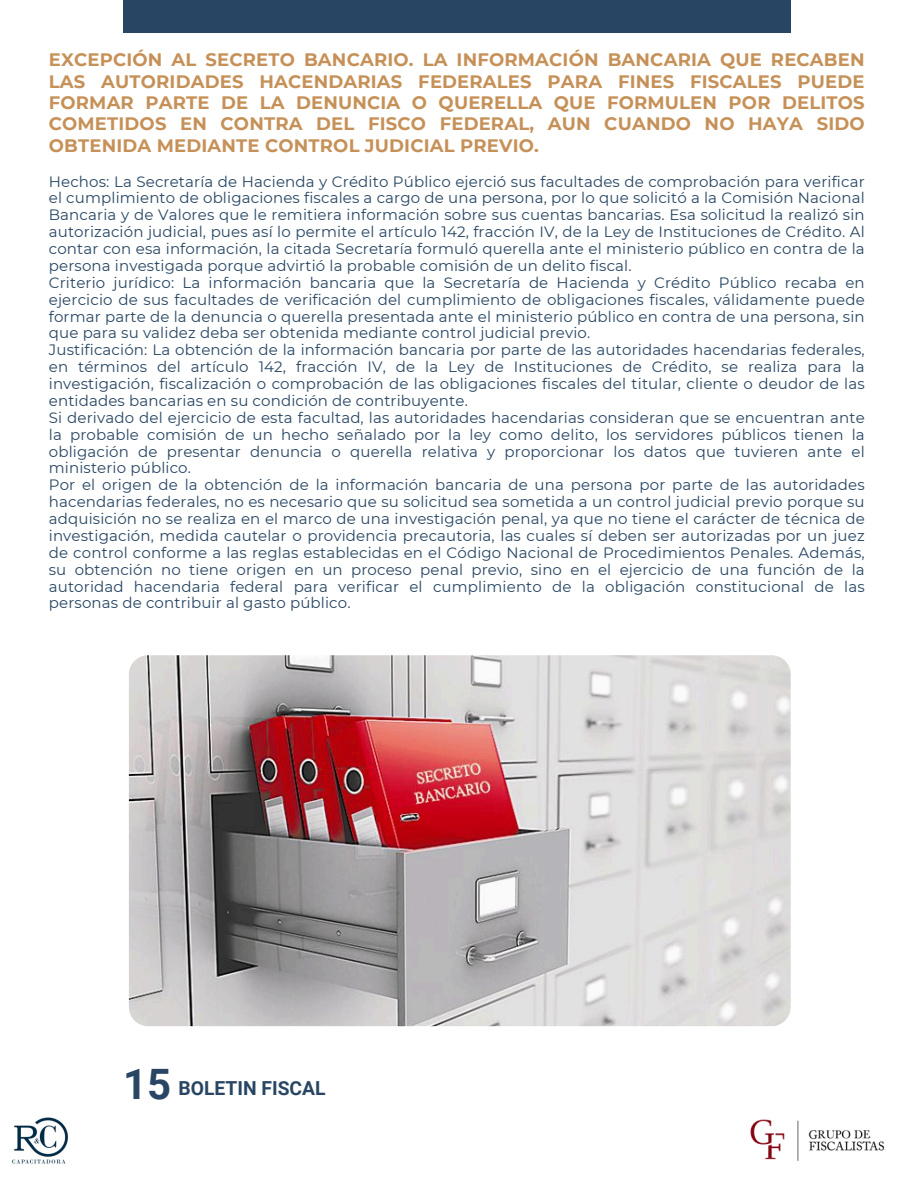
<style>
.page{position:relative;width:918px;height:1188px;background:#fff}
.page>*{position:absolute;margin:0;border:0;box-sizing:border-box;transform-origin:0 0}
.t1{font:700 41.85px "Roboto";color:#284663}
.t2{font:700 19.35px "Roboto";color:#284663}
.t3{font:700 18px/21.3px "Montserrat";letter-spacing:.01em;color:#c69158;text-align:justify}
.t4{font:15px/16.8px "Montserrat";letter-spacing:.01em;color:#284663;text-align:justify}
</style>
<div class="page">
<div style="left:123px;top:0;width:668px;height:33px;background:#284663"></div>
<img style="left:129px;top:655px;width:662px;height:371px">
<img style="left:12px;top:1117px;width:56px;height:47px">
<img style="left:750px;top:1119px;width:134px;height:42px">
<h1 class="t3" style="left:49px;top:49px;width:817px">EXCEPCIÓN AL SECRETO BANCARIO. LA INFORMACIÓN BANCARIA QUE RECABEN LAS AUTORIDADES HACENDARIAS FEDERALES PARA FINES FISCALES PUEDE FORMAR PARTE DE LA DENUNCIA O QUERELLA QUE FORMULEN POR DELITOS COMETIDOS EN CONTRA DEL FISCO FEDERAL, AUN CUANDO NO HAYA SIDO OBTENIDA MEDIANTE CONTROL JUDICIAL PREVIO.</h1>
<p class="t4" style="left:49px;top:173px;width:817px">Hechos: La Secretaría de Hacienda y Crédito Público ejerció sus facultades de comprobación para verificar el cumplimiento de obligaciones fiscales a cargo de una persona, por lo que solicitó a la Comisión Nacional Bancaria y de Valores que le remitiera información sobre sus cuentas bancarias. Esa solicitud la realizó sin autorización judicial, pues así lo permite el artículo 142, fracción IV, de la Ley de Instituciones de Crédito. Al contar con esa información, la citada Secretaría formuló querella ante el ministerio público en contra de la persona investigada porque advirtió la probable comisión de un delito fiscal.</p>
<p class="t4" style="left:49px;top:274px;width:817px">Criterio jurídico: La información bancaria que la Secretaría de Hacienda y Crédito Público recaba en ejercicio de sus facultades de verificación del cumplimiento de obligaciones fiscales, válidamente puede formar parte de la denuncia o querella presentada ante el ministerio público en contra de una persona, sin que para su validez deba ser obtenida mediante control judicial previo.</p>
<p class="t4" style="left:49px;top:342px;width:817px">Justificación: La obtención de la información bancaria por parte de las autoridades hacendarias federales, en términos del artículo 142, fracción IV, de la Ley de Instituciones de Crédito, se realiza para la investigación, fiscalización o comprobación de las obligaciones fiscales del titular, cliente o deudor de las entidades bancarias en su condición de contribuyente.</p>
<p class="t4" style="left:49px;top:409px;width:817px">Si derivado del ejercicio de esta facultad, las autoridades hacendarias consideran que se encuentran ante la probable comisión de un hecho señalado por la ley como delito, los servidores públicos tienen la obligación de presentar denuncia o querella relativa y proporcionar los datos que tuvieren ante el ministerio público.</p>
<p class="t4" style="left:49px;top:477px;width:817px">Por el origen de la obtención de la información bancaria de una persona por parte de las autoridades hacendarias federales, no es necesario que su solicitud sea sometida a un control judicial previo porque su adquisición no se realiza en el marco de una investigación penal, ya que no tiene el carácter de técnica de investigación, medida cautelar o providencia precautoria, las cuales sí deben ser autorizadas por un juez de control conforme a las reglas establecidas en el Código Nacional de Procedimientos Penales. Además, su obtención no tiene origen en un proceso penal previo, sino en el ejercicio de una función de la autoridad hacendaria federal para verificar el cumplimiento de la obligación constitucional de las personas de contribuir al gasto público.</p>
<p class="t1" style="left:123px;top:1061px;width:50px">15</p>
<h1 class="t2" style="left:179px;top:1077px;width:149px">BOLETIN FISCAL</h1>
</div>
